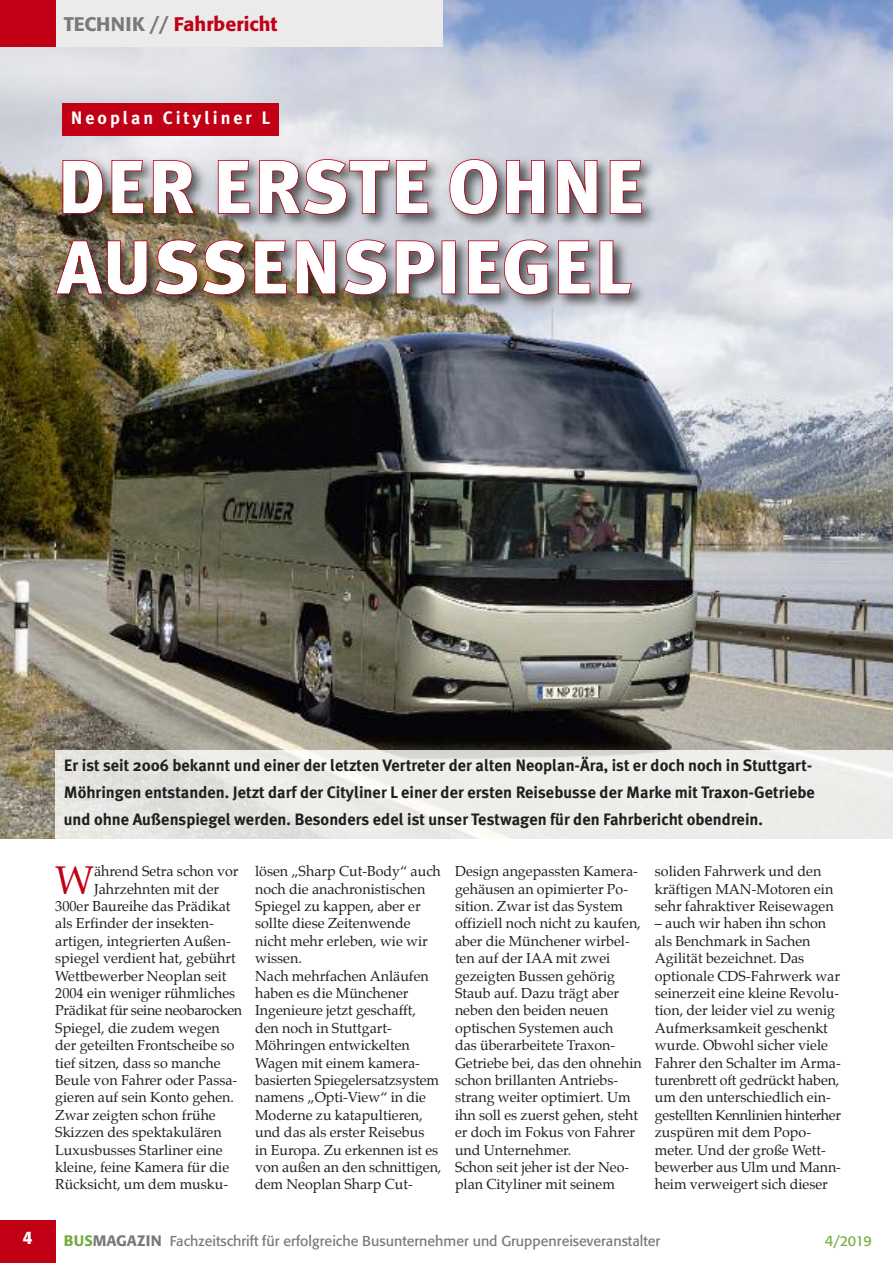
<style>
.page{position:relative;width:893px;height:1263px;background:#fff}
.page>*{position:absolute;margin:0;border:0;box-sizing:border-box;transform-origin:0 0}
.t1{font:39.3px "Palatino";color:#c10016}
.t2{font:500 19.5px "Formata";color:#c10016}
.t3{font:700 18px "Meta Plus";letter-spacing:.165em;color:#fff}
.t4{font:500 18px "Formata";color:#fff}
.t5{font:700 16.5px/27px "Meta Plus";color:#1f1f1e}
.t6{font:14.25px/17.4px "Palatino";color:#1f1f1e}
.t7{font:14.25px "Formata";color:#797978}
.t8{font:14.25px "Palatino";letter-spacing:-.02em;color:#1f1f1e}
.t9{font:14.25px "Formata";color:#74ac3f}
.s1{color:#797978}
.s2{font-weight:500;font-size:15px;color:#74ac3f}
.s3{font-weight:500;font-size:15px}
.s4{font-size:15px}
</style>
<div class="page">
<img style="left:0;top:0;width:893px;height:838px">
<div style="left:0;top:1220px;width:55px;height:43px;background:#c10016"></div>
<div style="left:0;top:0;width:442px;height:47px;background:#ebebeb"></div>
<div style="left:0;top:0;width:55px;height:47px;background:#c10016"></div>
<div style="left:62px;top:104px;width:217px;height:32px;background:#c10016"></div>
<div style="left:55px;top:750px;width:838px;height:96px;background:#fff;opacity:.8"></div>
<img style="left:48px;top:153px;width:614px;height:162px">
<img style="left:55px;top:239px;width:577px;height:56px">
<svg style="left:62px;top:159px;width:580px;height:56px"></svg>
<h2 class="t2" style="left:64px;top:16px;width:215px"><span class="s1">TECHNIK //</span> Fahrbericht</h2>
<p class="t3" style="left:71px;top:107px;width:201px">Neoplan Cityliner L</p>
<p class="t5" style="left:64px;top:751px;width:753px">Er ist seit 2006 bekannt und einer der letzten Vertreter der alten Neoplan-Ära, ist er doch noch in Stuttgart-<br>Möhringen entstanden. Jetzt darf der Cityliner L einer der ersten Reisebusse der Marke mit Traxon-Getriebe und ohne Außenspiegel werden. Besonders edel ist unser Testwagen für den Fahrbericht obendrein.</p>
<h1 class="t1" style="left:55px;top:861px;width:41px">W</h1>
<p class="t6" style="left:94px;top:863px;width:146px">ährend Setra schon vor</p>
<p class="t6" style="left:94px;top:881px;width:127px">Jahrzehnten mit der</p>
<p class="t6" style="left:55px;top:898px;width:177px">300er Baureihe das Prädikat</p>
<p class="t6" style="left:55px;top:916px;width:160px">als Erfinder der insekten-</p>
<p class="t6" style="left:55px;top:933px;width:177px">artigen, integrierten Außen-</p>
<p class="t6" style="left:55px;top:950px;width:182px">spiegel verdient hat, gebührt</p>
<p class="t6" style="left:55px;top:968px;width:173px">Wettbewerber Neoplan seit</p>
<p class="t6" style="left:55px;top:985px;width:182px">2004 ein weniger rühmliches</p>
<p class="t8" style="left:55px;top:1004px;width:189px">Prädikat für seine neobarocken</p>
<p class="t6" style="left:55px;top:1020px;width:166px">Spiegel, die zudem wegen</p>
<p class="t6" style="left:55px;top:1037px;width:181px">der geteilten Frontscheibe so</p>
<p class="t6" style="left:55px;top:1055px;width:167px">tief sitzen, dass so manche</p>
<p class="t6" style="left:55px;top:1072px;width:184px">Beule von Fahrer oder Passa-</p>
<p class="t6" style="left:55px;top:1090px;width:180px">gieren auf sein Konto gehen.</p>
<p class="t6" style="left:55px;top:1107px;width:162px">Zwar zeigten schon frühe</p>
<p class="t6" style="left:55px;top:1124px;width:168px">Skizzen des spektakulären</p>
<p class="t6" style="left:55px;top:1142px;width:169px">Luxusbusses Starliner eine</p>
<p class="t6" style="left:55px;top:1159px;width:175px">kleine, feine Kamera für die</p>
<p class="t6" style="left:55px;top:1177px;width:174px">Rücksicht, um dem musku-</p>
<p class="t6" style="left:255px;top:863px;width:188px">lösen „Sharp Cut-Body“ auch noch die anachronistischen<br>Spiegel zu kappen, aber er sollte diese Zeitenwende nicht mehr erleben, wie wir wissen.<br>Nach mehrfachen Anläufen haben es die Münchener<br>Ingenieure jetzt geschafft, den noch in Stuttgart-<br>Möhringen entwickelten<br>Wagen mit einem kamera&shy;basierten Spiegelersatzsystem namens „Opti-View“ in die<br>Moderne zu katapultieren, und das als erster Reisebus<br>in Europa. Zu erkennen ist es von außen an den schnittigen, dem Neoplan Sharp Cut-</p>
<p class="t6" style="left:455px;top:863px;width:188px">Design angepassten Kamera&shy;gehäusen an opimierter Po&shy;sition. Zwar ist das System offiziell noch nicht zu kaufen, aber die Münchener wirbel&shy;ten auf der IAA mit zwei gezeigten Bussen gehörig<br>Staub auf. Dazu trägt aber neben den beiden neuen optischen Systemen auch<br>das überarbeitete Traxon-<br>Getriebe bei, das den ohnehin schon brillanten Antriebs&shy;strang weiter optimiert. Um ihn soll es zuerst gehen, steht er doch im Fokus von Fahrer und Unternehmer.<br>Schon seit jeher ist der Neo&shy;plan Cityliner mit seinem</p>
<p class="t6" style="left:655px;top:863px;width:180px">soliden Fahrwerk und den kräftigen MAN-Motoren ein sehr fahraktiver Reisewagen</p>
<p class="t6" style="left:655px;top:916px;width:188px">– auch wir haben ihn schon als Benchmark in Sachen<br>Agilität bezeichnet. Das optionale CDS-Fahrwerk war seinerzeit eine kleine Revolu&shy;tion, der leider viel zu wenig<br>Aufmerksamkeit geschenkt wurde. Obwohl sicher viele<br>Fahrer den Schalter im Arma&shy;turenbrett oft gedrückt haben, um den unterschiedlich ein&shy;gestellten Kennlinien hinterher zuspüren mit dem Popo&shy;meter. Und der große Wett&shy;bewerber aus Ulm und Mann&shy;heim verweigert sich dieser</p>
<p class="t4" style="left:22px;top:1230px;width:12px">4</p>
<p class="t7" style="left:64px;top:1235px;width:598px"><span class="s2">BUS</span><span class="s3">MAGAZIN</span> Fachzeitschrift für erfolgreiche Busunternehmer und Gruppenreiseveranstalter</p>
<p class="t9" style="left:825px;top:1235px;width:49px"><span class="s4">4</span>/2019</p>
</div>
